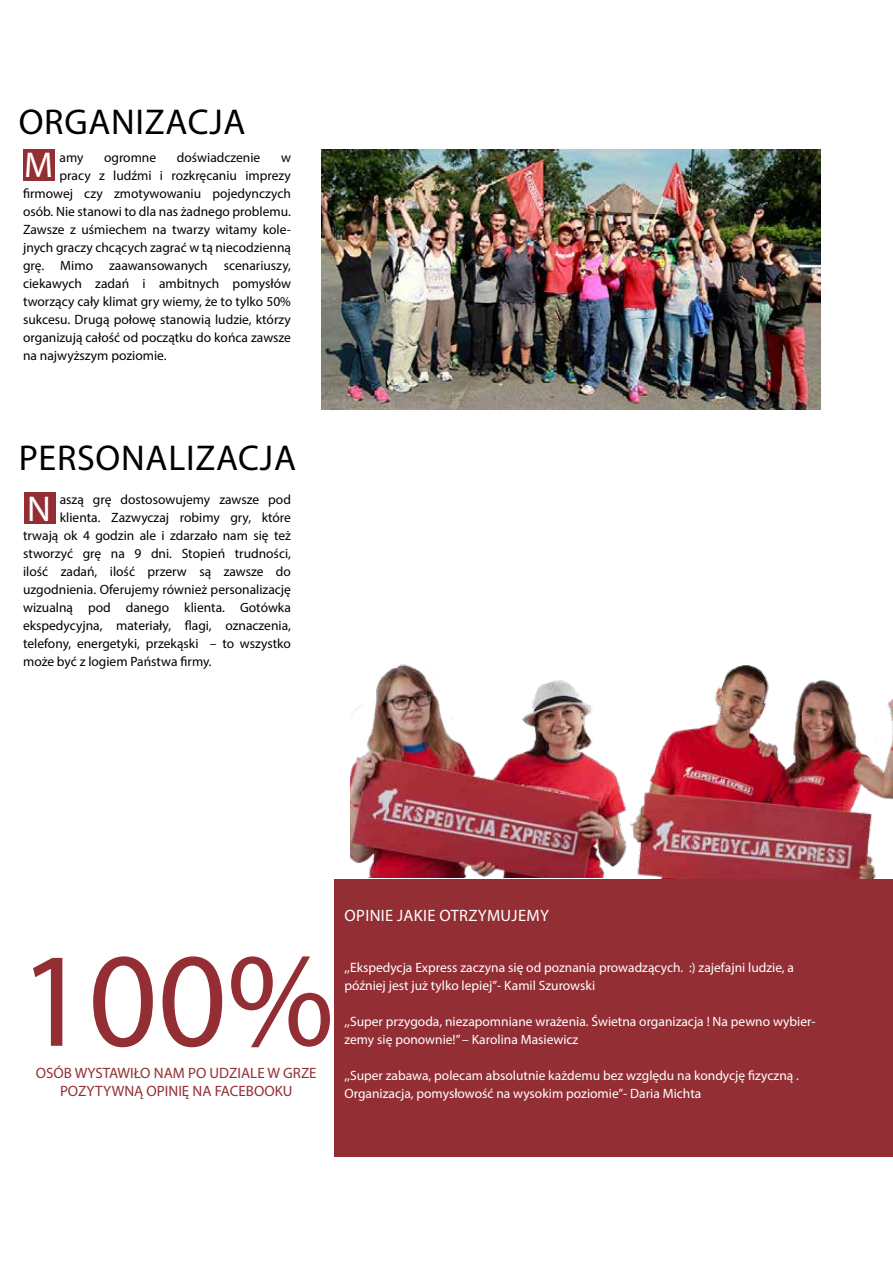
<style>
.page{position:relative;width:893px;height:1263px;background:#fff}
.page>*{position:absolute;margin:0;border:0;box-sizing:border-box;transform-origin:0 0}
.t1{font:135.15px "Myriad Pro";color:#932f34}
.t2{font:36px "Myriad Pro";letter-spacing:.02em;color:#000}
.t3{font:36px "Myriad Pro";color:#fff}
.t4{font:16.5px "Myriad Pro";letter-spacing:.02em;color:#fff}
.t5{font:15px/18px "Myriad Pro";color:#932f34;text-align:center}
.t6{font:13.5px "Myriad Pro";color:#000}
.t7{font:13.5px/18px "Myriad Pro";color:#fff}
</style>
<div class="page">
<img style="left:350px;top:664px;width:277px;height:214px">
<img style="left:630px;top:665px;width:263px;height:213px">
<div style="left:23px;top:149px;width:31px;height:31px;background:#932f34"></div>
<div style="left:334px;top:879px;width:559px;height:278px;background:#932f34"></div>
<div style="left:24px;top:493px;width:31px;height:31px;background:#932f34"></div>
<img style="left:322px;top:150px;width:499px;height:260px">
<h2 class="t2" style="left:19px;top:99px;width:228px">ORGANIZACJA</h2>
<p class="t6" style="left:60px;top:149px;width:25px">amy</p>
<p class="t6" style="left:104px;top:149px;width:54px">ogromne</p>
<p class="t6" style="left:177px;top:149px;width:85px">doświadczenie</p>
<p class="t6" style="left:281px;top:149px;width:11px">w</p>
<p class="t6" style="left:60px;top:167px;width:233px">pracy z ludźmi i rozkręcaniu imprezy</p>
<p class="t6" style="left:23px;top:185px;width:269px">firmowej czy zmotywowaniu pojedynczych</p>
<p class="t6" style="left:23px;top:203px;width:269px">osób. Nie stanowi to dla nas żadnego problemu.</p>
<p class="t6" style="left:23px;top:221px;width:269px">Zawsze z uśmiechem na twarzy witamy kole-</p>
<p class="t6" style="left:23px;top:239px;width:269px">jnych graczy chcących zagrać w tą niecodzienną</p>
<p class="t6" style="left:23px;top:257px;width:269px">grę. Mimo zaawansowanych scenariuszy,</p>
<p class="t6" style="left:23px;top:275px;width:269px">ciekawych zadań i ambitnych pomysłów</p>
<p class="t6" style="left:23px;top:293px;width:269px">tworzący cały klimat gry wiemy, że to tylko 50%</p>
<p class="t6" style="left:23px;top:311px;width:269px">sukcesu. Drugą połowę stanowią ludzie, którzy</p>
<p class="t6" style="left:23px;top:329px;width:269px">organizują całość od początku do końca zawsze</p>
<p class="t6" style="left:23px;top:347px;width:145px">na najwyższym poziomie.</p>
<h2 class="t3" style="left:24px;top:142px;width:30px">M</h2>
<h2 class="t2" style="left:19px;top:436px;width:279px">PERSONALIZACJA</h2>
<p class="t6" style="left:60px;top:491px;width:233px">aszą grę dostosowujemy zawsze pod</p>
<p class="t6" style="left:60px;top:509px;width:233px">klienta. Zazwyczaj robimy gry, które</p>
<p class="t6" style="left:23px;top:527px;width:269px">trwają ok 4 godzin ale i zdarzało nam się też</p>
<p class="t6" style="left:23px;top:545px;width:269px">stworzyć grę na 9 dni. Stopień trudności,</p>
<p class="t6" style="left:23px;top:563px;width:269px">ilość zadań, ilość przerw są zawsze do</p>
<p class="t6" style="left:23px;top:581px;width:269px">uzgodnienia. Oferujemy również personalizację</p>
<p class="t6" style="left:23px;top:599px;width:269px">wizualną pod danego klienta. Gotówka</p>
<p class="t6" style="left:23px;top:617px;width:269px">ekspedycyjna, materiały, flagi, oznaczenia,</p>
<p class="t6" style="left:23px;top:635px;width:269px">telefony, energetyki, przekąski – to wszystko</p>
<p class="t6" style="left:23px;top:653px;width:190px">może być z logiem Państwa firmy.</p>
<h2 class="t3" style="left:27px;top:487px;width:25px">N</h2>
<h1 class="t1" style="left:19px;top:917px;width:317px">100%</h1>
<p class="t5" style="left:36px;top:1063px;width:282px">OSÓB WYSTAWIŁO NAM PO UDZIALE W GRZE<br>POZYTYWNĄ OPINIĘ NA FACEBOOKU</p>
<p class="t4" style="left:345px;top:906px;width:206px">OPINIE JAKIE OTRZYMUJEMY</p>
<p class="t7" style="left:344px;top:958px;width:451px">,,Ekspedycja Express zaczyna się od poznania prowadzących. :) zajefajni ludzie, a później jest już tylko lepiej”- Kamil Szurowski</p>
<p class="t7" style="left:344px;top:1012px;width:473px">,,Super przygoda, niezapomniane wrażenia. Świetna organizacja ! Na pewno wybier&shy;zemy się ponownie!” – Karolina Masiewicz</p>
<p class="t7" style="left:344px;top:1066px;width:456px">,,Super zabawa, polecam absolutnie każdemu bez względu na kondycję fizyczną .<br>Organizacja, pomysłowość na wysokim poziomie”- Daria Michta</p>
</div>
